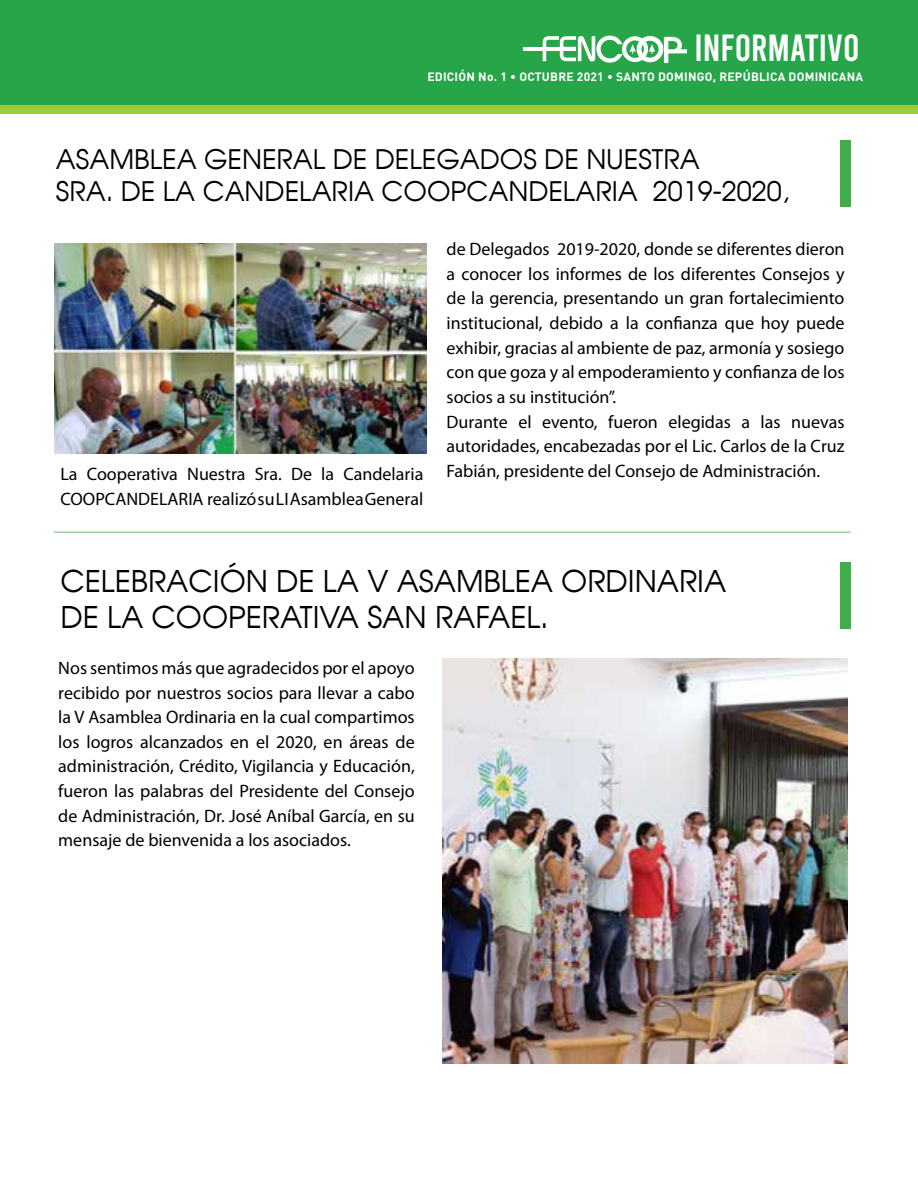
<style>
.page{position:relative;width:918px;height:1188px;background:#fff}
.page>*{position:absolute;margin:0;border:0;box-sizing:border-box;transform-origin:0 0}
.t1{font:37.65px "Bebas";color:#fff}
.t2{font:30px/36px "Avalon Plain";color:#000}
.t3{font:27px/32.4px "Avalon Plain";color:#000}
.t4{font:18px/24.6px "Myriad Pro";color:#000}
.t5{font:700 12px "DIN";letter-spacing:.02em;color:#fff}
</style>
<div class="page">
<div style="left:0;top:0;width:918px;height:105px;background:#27a549"></div>
<div style="left:0;top:105px;width:918px;height:8px;background:#9ccb3b"></div>
<hr style="left:523px;top:47px;width:53px;height:4px;background:#fff">
<svg style="left:543px;top:35px;width:144px;height:29px"></svg>
<hr style="left:54px;top:532px;width:796px;height:1px;background:#41ad49">
<div style="left:840px;top:140px;width:11px;height:67px;background:#41ad49"></div>
<div style="left:840px;top:562px;width:11px;height:67px;background:#41ad49"></div>
<img style="left:54px;top:243px;width:372px;height:210px">
<img style="left:443px;top:658px;width:405px;height:405px">
<h1 class="t1" style="left:694px;top:29px;width:167px">INFORMATIVO</h1>
<p class="t5" style="left:427px;top:69px;width:437px">EDICIÓN No. 1 • OCTUBRE 2021 • SANTO DOMINGO, REPÚBLICA DOMINICANA</p>
<h3 class="t3" style="left:56px;top:142px;width:735px">ASAMBLEA GENERAL DE DELEGADOS DE NUESTRA<br>SRA. DE LA CANDELARIA COOPCANDELARIA 2019-2020,</h3>
<p class="t4" style="left:60px;top:461px;width:364px">La Cooperativa Nuestra Sra. De la Candelaria<br>COOPCANDELARIA realizó su LI Asamblea General</p>
<p class="t4" style="left:447px;top:237px;width:399px">de Delegados 2019-2020, donde se diferentes dieron a conocer los informes de los diferentes Consejos y de la gerencia, presentando un gran fortalecimiento institucional, debido a la confianza que hoy puede exhibir, gracias al ambiente de paz, armonía y sosiego con que goza y al empoderamiento y confianza de los socios a su institución”.<br>Durante el evento, fueron elegidas a las nuevas autoridades, encabezadas por el Lic. Carlos de la Cruz Fabián, presidente del Consejo de Administración.</p>
<h2 class="t2" style="left:60px;top:563px;width:667px">CELEBRACIÓN DE LA V ASAMBLEA ORDINARIA<br>DE LA COOPERATIVA SAN RAFAEL.</h2>
<p class="t4" style="left:58px;top:655px;width:358px;text-align:justify">Nos sentimos más que agradecidos por el apoyo recibido por nuestros socios para llevar a cabo la V Asamblea Ordinaria en la cual compartimos los logros alcanzados en el 2020, en áreas de administración, Crédito, Vigilancia y Educación, fueron las palabras del Presidente del Consejo de Administración, Dr. José Aníbal García, en su mensaje de bienvenida a los asociados.</p>
</div>
